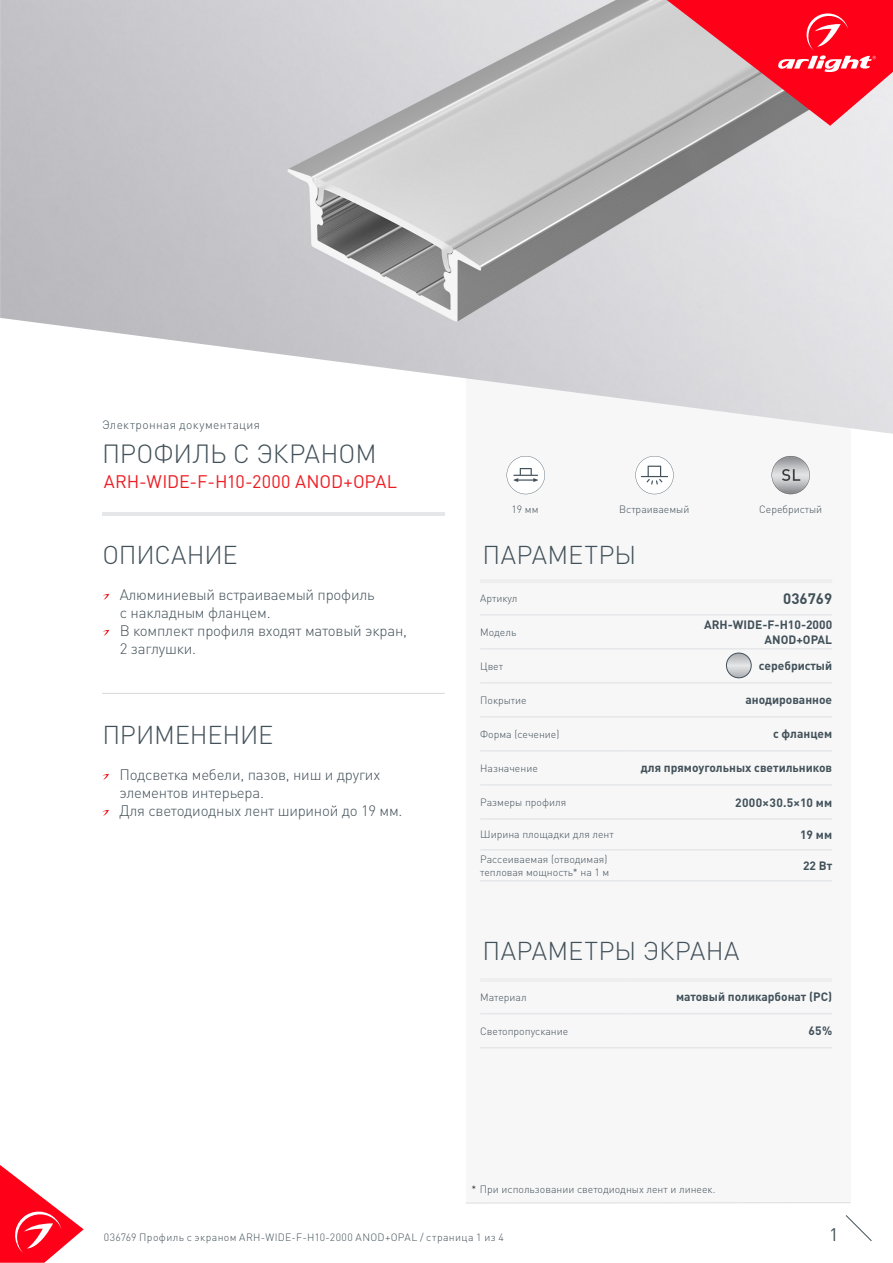
<style>
.page{position:relative;width:893px;height:1263px;background:#fff}
.page>*{position:absolute;margin:0;border:0;box-sizing:border-box;transform-origin:0 0}
.t1{font:300 25.95px "DIN Pro";letter-spacing:-.005em;color:#425159}
.t2{font:300 25.5px "DIN Pro";letter-spacing:-.005em;color:#425159}
.t3{font:300 25.5px "DIN Pro";letter-spacing:.02em;color:#425159}
.t4{font:300 25.5px "DIN Pro";letter-spacing:.015em;color:#425159}
.t5{font:18px "DIN Pro";letter-spacing:-.005em;color:#ee1d23}
.t6{font:18px "DIN Pro";color:#425159}
.t7{font:300 15px/18px "DIN Pro";letter-spacing:-.015em;color:#425159}
.t8{font:700 15px "DIN Pro";color:#425159}
.t9{font:700 12px/14.4px "DIN Pro";color:#425159;text-align:right}
.t10{font:300 12px "DIN Pro";letter-spacing:.03em;color:#425159}
.t11{font:700 12px "DIN Pro";letter-spacing:.025em;color:#425159}
.t12{font:300 10.5px/12.6px "DIN Pro";color:#425159}
.t13{font:300 10.5px "DIN Pro";letter-spacing:.035em;color:#425159}
.s1{color:#231f20}
</style>
<div class="page">
<svg style="left:0;top:1165px;width:84px;height:98px"></svg>
<svg style="left:845px;top:1215px;width:27px;height:26px"></svg>
<div style="left:466px;top:250px;width:384px;height:953px;background:#f7f7f8"></div>
<img style="left:0;top:0;width:893px;height:434px">
<svg style="left:772px;top:456px;width:38px;height:38px"></svg>
<hr style="left:102px;top:512px;width:342px;height:3px;background:#e6e7e9">
<hr style="left:480px;top:579px;width:148px;height:4px;background:#eeeeef">
<hr style="left:628px;top:579px;width:204px;height:4px;background:#eeeeef">
<hr style="left:480px;top:614px;width:148px;height:1px;background:#e6e7e9">
<hr style="left:628px;top:614px;width:204px;height:1px;background:#e6e7e9">
<hr style="left:480px;top:648px;width:148px;height:2px;background:#e6e7e9">
<hr style="left:628px;top:648px;width:204px;height:2px;background:#e6e7e9">
<hr style="left:480px;top:682px;width:148px;height:2px;background:#e6e7e9">
<hr style="left:628px;top:682px;width:204px;height:2px;background:#e6e7e9">
<hr style="left:480px;top:716px;width:148px;height:2px;background:#e6e7e9">
<hr style="left:628px;top:716px;width:204px;height:2px;background:#e6e7e9">
<hr style="left:480px;top:750px;width:148px;height:2px;background:#e6e7e9">
<hr style="left:628px;top:750px;width:204px;height:2px;background:#e6e7e9">
<hr style="left:480px;top:784px;width:148px;height:2px;background:#e6e7e9">
<hr style="left:628px;top:784px;width:204px;height:2px;background:#e6e7e9">
<hr style="left:480px;top:818px;width:148px;height:2px;background:#e6e7e9">
<hr style="left:628px;top:818px;width:204px;height:2px;background:#e6e7e9">
<hr style="left:480px;top:849px;width:148px;height:2px;background:#e6e7e9">
<hr style="left:628px;top:849px;width:204px;height:2px;background:#e6e7e9">
<hr style="left:480px;top:880px;width:148px;height:1px;background:#e6e7e9">
<hr style="left:628px;top:880px;width:204px;height:1px;background:#e6e7e9">
<hr style="left:466px;top:1202px;width:384px;height:1px;background:#dcdddf">
<svg style="left:667px;top:0;width:226px;height:126px;background:#e55a68"></svg>
<svg style="left:103px;top:594px;width:6px;height:6px"></svg>
<svg style="left:103px;top:630px;width:6px;height:6px"></svg>
<svg style="left:102px;top:774px;width:7px;height:6px"></svg>
<svg style="left:102px;top:810px;width:7px;height:6px"></svg>
<hr style="left:102px;top:693px;width:343px;height:1px;background:#dcdddf">
<svg style="left:726px;top:653px;width:25px;height:25px"></svg>
<div style="left:726px;top:653px;width:26px;height:25px;border:1px solid #425159;border-radius:50%"></div>
<svg style="left:507px;top:456px;width:38px;height:38px"></svg>
<svg style="left:635px;top:456px;width:39px;height:38px"></svg>
<hr style="left:480px;top:978px;width:148px;height:4px;background:#eeeeef">
<hr style="left:628px;top:978px;width:204px;height:4px;background:#eeeeef">
<hr style="left:480px;top:1013px;width:148px;height:1px;background:#e6e7e9">
<hr style="left:628px;top:1013px;width:204px;height:1px;background:#e6e7e9">
<hr style="left:480px;top:1047px;width:148px;height:1px;background:#e6e7e9">
<hr style="left:628px;top:1047px;width:204px;height:1px;background:#e6e7e9">
<p class="t10" style="left:102px;top:417px;width:160px">Электронная документация</p>
<p class="t1" style="left:102px;top:436px;width:276px">ПРОФИЛЬ С ЭКРАНОМ</p>
<p class="t5" style="left:104px;top:470px;width:295px">ARH-WIDE-F-H10-2000 ANOD+OPAL</p>
<p class="t2" style="left:102px;top:537px;width:137px">ОПИСАНИЕ</p>
<p class="t7" style="left:120px;top:584px;width:256px">Алюминиевый встраиваемый профиль с накладным фланцем.</p>
<p class="t7" style="left:120px;top:620px;width:289px">В комплект профиля входят матовый экран,<br>2 заглушки.</p>
<p class="t2" style="left:102px;top:717px;width:172px">ПРИМЕНЕНИЕ</p>
<p class="t7" style="left:119px;top:764px;width:262px">Подсветка мебели, пазов, ниш и других элементов интерьера.</p>
<p class="t7" style="left:119px;top:800px;width:285px">Для светодиодных лент шириной до 19 мм.</p>
<p class="t12" style="left:511px;top:502px;width:29px">19 мм</p>
<p class="t12" style="left:619px;top:502px;width:72px">Встраиваемый</p>
<p class="t12" style="left:759px;top:502px;width:65px">Серебристый</p>
<p class="t4" style="left:483px;top:537px;width:155px">ПАРАМЕТРЫ</p>
<p class="t12" style="left:480px;top:591px;width:39px">Артикул</p>
<p class="t8" style="left:783px;top:588px;width:50px">036769</p>
<p class="t12" style="left:480px;top:625px;width:38px">Модель</p>
<p class="t9" style="left:704px;top:617px;width:130px">ARH-WIDE-F-H10-2000<br>ANOD+OPAL</p>
<p class="t12" style="left:480px;top:659px;width:24px">Цвет</p>
<p class="t9" style="left:759px;top:658px;width:75px">серебристый</p>
<p class="t12" style="left:480px;top:693px;width:48px">Покрытие</p>
<p class="t9" style="left:745px;top:692px;width:88px">анодированное</p>
<p class="t12" style="left:480px;top:727px;width:81px">Форма (сечение)</p>
<p class="t9" style="left:773px;top:726px;width:61px">с фланцем</p>
<p class="t12" style="left:480px;top:761px;width:59px">Назначение</p>
<p class="t9" style="left:641px;top:760px;width:193px">для прямоугольных светильников</p>
<p class="t12" style="left:480px;top:795px;width:87px">Размеры профиля</p>
<p class="t11" style="left:735px;top:794px;width:98px">2000×30.5×10 мм</p>
<p class="t12" style="left:480px;top:828px;width:135px">Ширина площадки для лент</p>
<p class="t9" style="left:800px;top:827px;width:33px">19 мм</p>
<p class="t12" style="left:480px;top:852px;width:131px">Рассеиваемая (отводимая) тепловая мощность* на 1 м</p>
<p class="t9" style="left:803px;top:858px;width:31px">22 Вт</p>
<p class="t3" style="left:483px;top:933px;width:258px">ПАРАМЕТРЫ ЭКРАНА</p>
<p class="t12" style="left:480px;top:990px;width:48px">Материал</p>
<p class="t9" style="left:676px;top:989px;width:158px">матовый поликарбонат (PC)</p>
<p class="t12" style="left:480px;top:1024px;width:90px">Светопропускание</p>
<p class="t9" style="left:808px;top:1023px;width:25px">65%</p>
<p class="t12" style="left:471px;top:1183px;width:246px"><span class="s1">*</span> При использовании светодиодных лент и линеек.</p>
<p class="t13" style="left:104px;top:1230px;width:402px">036769 Профиль с экраном ARH-WIDE-F-H10-2000 ANOD+OPAL / страница 1 из 4</p>
<h3 class="t6" style="left:829px;top:1222px;width:11px">1</h3>
</div>
